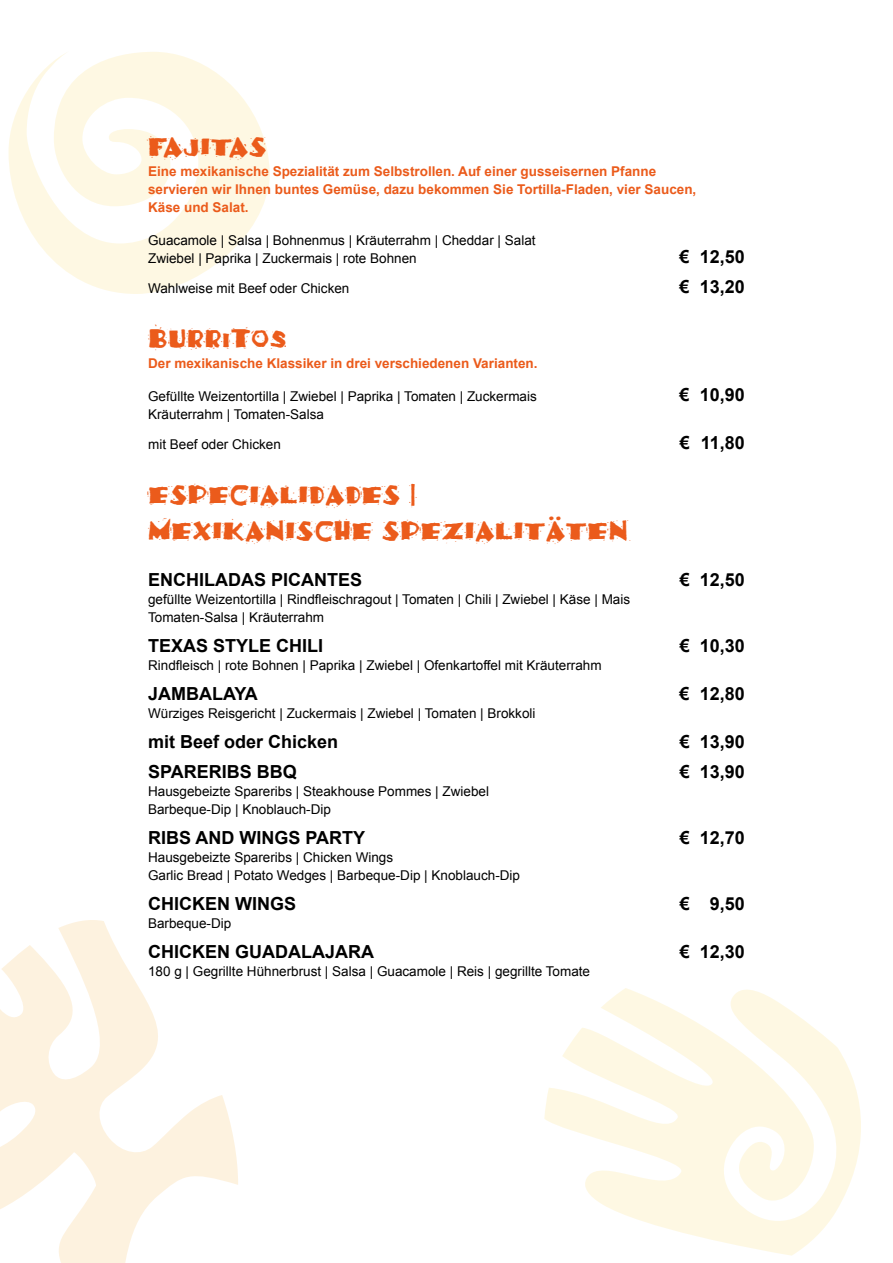
<style>
.page{position:relative;width:893px;height:1263px;background:#fff}
.page>*{position:absolute;margin:0;border:0;box-sizing:border-box;transform-origin:0 0}
.t1{font:30px/36px "Fajita ICG Mild";color:#eb5b1b}
.t2{font:700 18px "Arial";color:#000}
.t3{font:13.5px/18px "Arial";color:#000}
.t4{font:700 13.5px/18px "Arial";color:#eb5b1b}
</style>
<div class="page">
<svg style="left:9px;top:52px;width:261px;height:242px;fill:#fef8e3"></svg>
<svg style="left:544px;top:988px;width:317px;height:267px;fill:#fef8e3"></svg>
<svg style="left:0;top:920px;width:238px;height:343px"></svg>
<h1 class="t1" style="left:148px;top:127px;width:120px">FAJITAS</h1>
<p class="t4" style="left:148px;top:163px;width:550px">Eine mexikanische Spezialität zum Selbstrollen. Auf einer gusseisernen Pfanne servieren wir Ihnen buntes Gemüse, dazu bekommen Sie Tortilla-Fladen, vier Saucen,<br>Käse und Salat.</p>
<p class="t3" style="left:148px;top:232px;width:389px">Guacamole | Salsa | Bohnenmus | Kräuterrahm | Cheddar | Salat<br>Zwiebel | Paprika | Zuckermais | rote Bohnen</p>
<h2 class="t2" style="left:680px;top:245px;width:67px">€ 12,50</h2>
<p class="t3" style="left:148px;top:280px;width:203px">Wahlweise mit Beef oder Chicken</p>
<h2 class="t2" style="left:680px;top:275px;width:67px">€ 13,20</h2>
<h1 class="t1" style="left:148px;top:319px;width:141px">BURRITOS</h1>
<p class="t4" style="left:148px;top:355px;width:391px">Der mexikanische Klassiker in drei verschiedenen Varianten.</p>
<p class="t3" style="left:148px;top:388px;width:390px">Gefüllte Weizentortilla | Zwiebel | Paprika | Tomaten | Zuckermais</p>
<h2 class="t2" style="left:680px;top:383px;width:67px">€ 10,90</h2>
<p class="t3" style="left:148px;top:406px;width:177px">Kräuterrahm | Tomaten-Salsa</p>
<p class="t3" style="left:148px;top:436px;width:134px">mit Beef oder Chicken</p>
<h2 class="t2" style="left:680px;top:431px;width:67px">€ 11,80</h2>
<h1 class="t1" style="left:148px;top:475px;width:482px">ESPECIALIDADES |<br>MEXIKANISCHE SPEZIALITÄTEN</h1>
<h2 class="t2" style="left:148px;top:567px;width:216px">ENCHILADAS PICANTES</h2>
<h2 class="t2" style="left:680px;top:567px;width:67px">€ 12,50</h2>
<p class="t3" style="left:148px;top:590px;width:483px">gefüllte Weizentortilla | Rindfleischragout | Tomaten | Chili | Zwiebel | Käse | Mais<br>Tomaten-Salsa | Kräuterrahm</p>
<h2 class="t2" style="left:148px;top:633px;width:177px">TEXAS STYLE CHILI</h2>
<h2 class="t2" style="left:680px;top:633px;width:67px">€ 10,30</h2>
<p class="t3" style="left:148px;top:656px;width:455px">Rindfleisch | rote Bohnen | Paprika | Zwiebel | Ofenkartoffel mit Kräuterrahm</p>
<h2 class="t2" style="left:148px;top:681px;width:111px">JAMBALAYA</h2>
<h2 class="t2" style="left:680px;top:681px;width:67px">€ 12,80</h2>
<p class="t3" style="left:148px;top:704px;width:389px">Würziges Reisgericht | Zuckermais | Zwiebel | Tomaten | Brokkoli</p>
<h2 class="t2" style="left:148px;top:729px;width:192px">mit Beef oder Chicken</h2>
<h2 class="t2" style="left:680px;top:729px;width:67px">€ 13,90</h2>
<h2 class="t2" style="left:148px;top:759px;width:150px">SPARERIBS BBQ</h2>
<h2 class="t2" style="left:680px;top:759px;width:67px">€ 13,90</h2>
<p class="t3" style="left:148px;top:782px;width:342px">Hausgebeizte Spareribs | Steakhouse Pommes | Zwiebel<br>Barbeque-Dip | Knoblauch-Dip</p>
<h2 class="t2" style="left:148px;top:825px;width:218px">RIBS AND WINGS PARTY</h2>
<h2 class="t2" style="left:680px;top:825px;width:67px">€ 12,70</h2>
<p class="t3" style="left:148px;top:848px;width:373px">Hausgebeizte Spareribs | Chicken Wings<br>Garlic Bread | Potato Wedges | Barbeque-Dip | Knoblauch-Dip</p>
<h2 class="t2" style="left:148px;top:891px;width:149px">CHICKEN WINGS</h2>
<h2 class="t2" style="left:680px;top:891px;width:67px">€ 9,50</h2>
<p class="t3" style="left:148px;top:914px;width:85px">Barbeque-Dip</p>
<h2 class="t2" style="left:148px;top:939px;width:227px">CHICKEN GUADALAJARA</h2>
<h2 class="t2" style="left:680px;top:939px;width:67px">€ 12,30</h2>
<p class="t3" style="left:148px;top:962px;width:443px">180 g | Gegrillte Hühnerbrust | Salsa | Guacamole | Reis | gegrillte Tomate</p>
</div>
